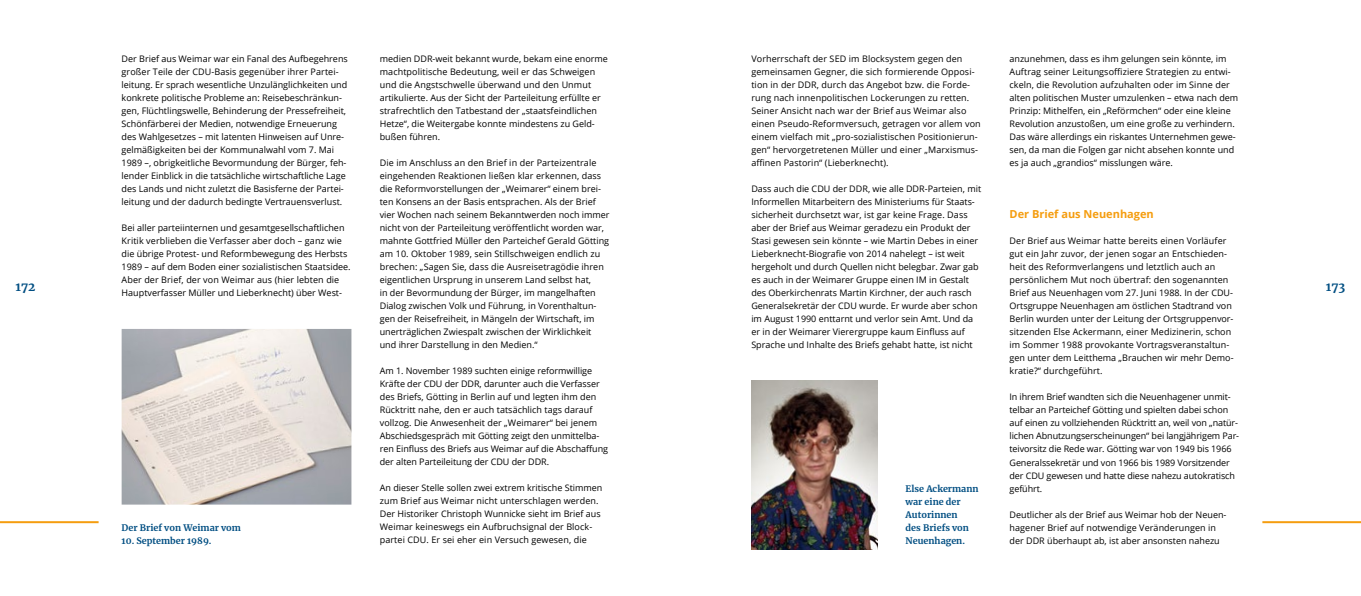
<style>
.page{position:relative;width:1361px;height:596px;background:#fff}
.page>*{position:absolute;margin:0;border:0;box-sizing:border-box;transform-origin:0 0}
.t1{font:700 12px "Merriweather KAS";color:#004e82}
.t2{font:700 11px "Open Sans";color:#f59d0f}
.t3{font:9px/13px "Open Sans";color:#000}
.t4{font:700 9px/13px "Merriweather KAS";color:#004e82}
</style>
<div class="page">
<img style="left:751px;top:380px;width:126px;height:169px">
<img style="left:122px;top:329px;width:229px;height:175px">
<hr style="left:0;top:521px;width:99px;height:2px;background:#f59d0f">
<hr style="left:1262px;top:521px;width:99px;height:2px;background:#f59d0f">
<p class="t3" style="left:380px;top:52px;width:230px">medien DDR-weit bekannt wurde, bekam eine enorme machtpolitische Bedeutung, weil er das Schweigen und die Angstschwelle überwand und den Unmut artikulierte. Aus der Sicht der Parteileitung erfüllte er strafrechtlich den Tatbestand der „staatsfeindlichen Hetze“, die Weitergabe konnte mindestens zu Geld&shy;bußen führen.</p>
<p class="t3" style="left:380px;top:156px;width:231px">Die im Anschluss an den Brief in der Parteizentrale eingehenden Reaktionen ließen klar erkennen, dass die Reformvorstellungen der „Weimarer“ einem brei&shy;ten Konsens an der Basis entsprachen. Als der Brief vier Wochen nach seinem Bekanntwerden noch immer nicht von der Parteileitung veröffentlicht worden war, mahnte Gottfried Müller den Parteichef Gerald Götting am 10. Oktober 1989, sein Stillschweigen endlich zu brechen: „Sagen Sie, dass die Ausreisetragödie ihren eigentlichen Ursprung in unserem Land selbst hat,<br>in der Bevormundung der Bürger, im mangelhaften Dialog zwischen Volk und Führung, in Vorenthaltun&shy;gen der Reisefreiheit, in Mängeln der Wirtschaft, im unerträglichen Zwiespalt zwischen der Wirklichkeit und ihrer Darstellung in den Medien.“</p>
<p class="t3" style="left:380px;top:364px;width:230px">Am 1. November 1989 suchten einige reformwillige Kräfte der CDU der DDR, darunter auch die Verfasser des Briefs, Götting in Berlin auf und legten ihm den Rücktritt nahe, den er auch tatsächlich tags darauf vollzog. Die Anwesenheit der „Weimarer“ bei jenem Abschiedsgespräch mit Götting zeigt den unmittelba&shy;ren Einfluss des Briefs aus Weimar auf die Abschaffung der alten Parteileitung der CDU der DDR.</p>
<p class="t3" style="left:380px;top:481px;width:224px">An dieser Stelle sollen zwei extrem kritische Stimmen zum Brief aus Weimar nicht unterschlagen werden.<br>Der Historiker Christoph Wunnicke sieht im Brief aus Weimar keineswegs ein Aufbruchsignal der Block&shy;partei CDU. Er sei eher ein Versuch gewesen, die</p>
<p class="t4" style="left:905px;top:481px;width:75px">Else Ackermann war eine der<br>Autorinnen<br>des Briefs von<br>Neuenhagen.</p>
<p class="t3" style="left:122px;top:52px;width:228px">Der Brief aus Weimar war ein Fanal des Aufbegehrens großer Teile der CDU-Basis gegenüber ihrer Partei&shy;leitung. Er sprach wesentliche Unzulänglichkeiten und konkrete politische Probleme an: Reisebeschränkun&shy;gen, Flüchtlingswelle, Behinderung der Pressefreiheit, Schönfärberei der Medien, notwendige Erneuerung des Wahlgesetzes – mit latenten Hinweisen auf Unre&shy;gelmäßigkeiten bei der Kommunalwahl vom 7. Mai 1989 –, obrigkeitliche Bevormundung der Bürger, feh&shy;lender Einblick in die tatsächliche wirtschaftliche Lage des Lands und nicht zuletzt die Basisferne der Partei&shy;leitung und der dadurch bedingte Vertrauensverlust.</p>
<p class="t3" style="left:122px;top:221px;width:231px">Bei aller parteiinternen und gesamtgesellschaftlichen Kritik verblieben die Verfasser aber doch – ganz wie die übrige Protest- und Reformbewegung des Herbsts 1989 – auf dem Boden einer sozialistischen Staatsidee.<br>Aber der Brief, der von Weimar aus (hier lebten die Hauptverfasser Müller und Lieberknecht) über West-</p>
<p class="t3" style="left:1009px;top:52px;width:230px">anzunehmen, dass es ihm gelungen sein könnte, im Auftrag seiner Leitungsoffiziere Strategien zu entwi&shy;ckeln, die Revolution aufzuhalten oder im Sinne der alten politischen Muster umzulenken – etwa nach dem Prinzip: Mithelfen, ein „Reförmchen“ oder eine kleine Revolution anzustoßen, um eine große zu verhindern.<br>Das wäre allerdings ein riskantes Unternehmen gewe&shy;sen, da man die Folgen gar nicht absehen konnte und es ja auch „grandios“ misslungen wäre.</p>
<p class="t3" style="left:751px;top:52px;width:231px">Vorherrschaft der SED im Blocksystem gegen den gemeinsamen Gegner, die sich formierende Opposi&shy;tion in der DDR, durch das Angebot bzw. die Forde&shy;rung nach innenpolitischen Lockerungen zu retten.<br>Seiner Ansicht nach war der Brief aus Weimar also einen Pseudo-Reformversuch, getragen vor allem von einem vielfach mit „pro-sozialistischen Positionierun&shy;gen“ hervorgetretenen Müller und einer „Marxismus&shy;affinen Pastorin“ (Lieberknecht).</p>
<p class="t3" style="left:751px;top:182px;width:231px">Dass auch die CDU der DDR, wie alle DDR-Parteien, mit Informellen Mitarbeitern des Ministeriums für Staats&shy;sicherheit durchsetzt war, ist gar keine Frage. Dass aber der Brief aus Weimar geradezu ein Produkt der Stasi gewesen sein könnte – wie Martin Debes in einer Lieberknecht-Biografie von 2014 nahelegt – ist weit hergeholt und durch Quellen nicht belegbar. Zwar gab es auch in der Weimarer Gruppe einen IM in Gestalt des Oberkirchenrats Martin Kirchner, der auch rasch Generalsekretär der CDU wurde. Er wurde aber schon im August 1990 enttarnt und verlor sein Amt. Und da er in der Weimarer Vierergruppe kaum Einfluss auf Sprache und Inhalte des Briefs gehabt hatte, ist nicht</p>
<p class="t2" style="left:1009px;top:206px;width:146px">Der Brief aus Neuenhagen</p>
<p class="t3" style="left:1009px;top:234px;width:226px">Der Brief aus Weimar hatte bereits einen Vorläufer gut ein Jahr zuvor, der jenen sogar an Entschieden&shy;heit des Reformverlangens und letztlich auch an persönlichem Mut noch übertraf: den sogenannten Brief aus Neuenhagen vom 27. Juni 1988. In der CDU-Ortsgruppe Neuenhagen am östlichen Stadtrand von Berlin wurden unter der Leitung der Ortsgruppenvor&shy;sitzenden Else Ackermann, einer Medizinerin, schon im Sommer 1988 provokante Vortragsveranstaltun&shy;gen unter dem Leitthema „Brauchen wir mehr Demo&shy;kratie?“ durchgeführt.</p>
<p class="t3" style="left:1009px;top:390px;width:231px">In ihrem Brief wandten sich die Neuenhagener unmit&shy;telbar an Parteichef Götting und spielten dabei schon auf einen zu vollziehenden Rücktritt an, weil von „natür&shy;lichen Abnutzungserscheinungen“ bei langjährigem Par&shy;teivorsitz die Rede war. Götting war von 1949 bis 1966<br>Generalssekretär und von 1966 bis 1989 Vorsitzender der CDU gewesen und hatte diese nahezu autokratisch geführt.</p>
<p class="t3" style="left:1009px;top:507px;width:218px">Deutlicher als der Brief aus Weimar hob der Neuen&shy;hagener Brief auf notwendige Veränderungen in der DDR überhaupt ab, ist aber ansonsten nahezu</p>
<h1 class="t1" style="left:16px;top:277px;width:21px">172</h1>
<h1 class="t1" style="left:1326px;top:277px;width:21px">173</h1>
<p class="t4" style="left:122px;top:520px;width:121px">Der Brief von Weimar vom</p>
<p class="t4" style="left:122px;top:533px;width:91px">10. September 1989.</p>
</div>
